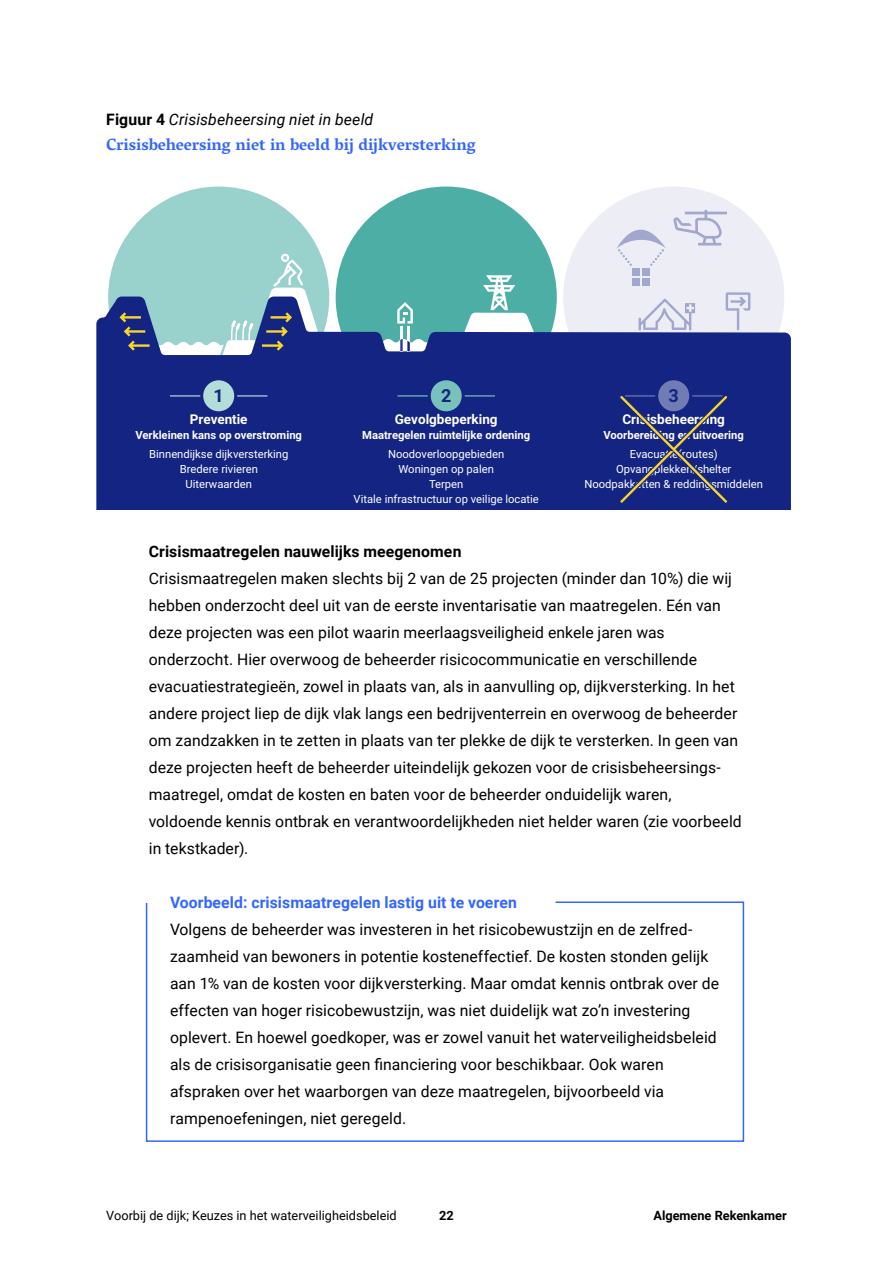
<style>
.page{position:relative;width:893px;height:1263px;background:#fff}
.page>*{position:absolute;margin:0;border:0;box-sizing:border-box;transform-origin:0 0}
.t1{font:18px "Roboto Bold 2";color:#142482}
.t2{font:700 16.5px "Vesper Libre";letter-spacing:-.005em;color:#36f}
.AR_02_Broodtekst{font:15.75px/27px "Roboto";letter-spacing:.005em;color:#000}
.AR_02_Kader_Broodtekst{font:15.75px/27px "Roboto";letter-spacing:.005em;color:#000}
.AR_02_Kader_Kop__h4{font:700 15.75px "Roboto";letter-spacing:.005em;color:#36f}
.AR_02_Tussenkop__h3{font:700 15.75px "Roboto";letter-spacing:.005em;color:#000}
.AR_02_Figuur_Kop_en_nr___H3{font:italic 15.75px "Roboto";letter-spacing:.005em;color:#000}
.t3{font:13.5px "Roboto Bold 2";color:#fff}
.t4{font:12.75px "Roboto";color:#000}
.t5{font:700 12.75px "Roboto";color:#000}
.t6{font:11.25px/19.5px "Roboto Bold 2";color:#fff;text-align:center}
.t7{font:11.25px/15px "Roboto Regular 3";color:#fff;text-align:center}
.s1{font-weight:700;font-style:normal}
.s2{font-family:"Roboto Regular 3"}
.s3{font-family:"Roboto Regular 2"}
</style>
<div class="page">
<svg style="left:145px;top:901px;width:600px;height:241px"></svg>
<div style="left:96px;top:295px;width:695px;height:214px;background:#142482"></div>
<svg style="left:108px;top:187px;width:221px;height:202px"></svg>
<hr style="left:170px;top:395px;width:97px;height:1px;background:#b3ddd8">
<div style="left:202px;top:379px;width:34px;height:34px;background:#b3ddd8;border-radius:50%"></div>
<div style="left:200px;top:377px;width:37px;height:37px;border:3px solid #142482;border-radius:50%"></div>
<hr style="left:397px;top:395px;width:98px;height:1px;background:#78c2bb">
<div style="left:429px;top:379px;width:34px;height:34px;background:#78c2bb;border-radius:50%"></div>
<div style="left:428px;top:377px;width:37px;height:37px;border:3px solid #142482;border-radius:50%"></div>
<div style="left:657px;top:379px;width:34px;height:34px;background:#727cb4;border-radius:50%"></div>
<div style="left:655px;top:377px;width:37px;height:37px;border:3px solid #142482;border-radius:50%"></div>
<svg style="left:618px;top:395px;width:111px;height:110px;background:#24317e"></svg>
<svg style="left:563px;top:187px;width:221px;height:202px;background:#afb4d4"></svg>
<svg style="left:336px;top:187px;width:221px;height:202px"></svg>
<h3 class="AR_02_Figuur_Kop_en_nr___H3" style="left:106px;top:108px;width:268px"><span class="s1">Figuur 4</span> Crisisbeheersing niet in beeld</h3>
<p class="t2" style="left:106px;top:133px;width:371px">Crisisbeheersing niet in beeld bij dijkversterking</p>
<p class="t1" style="left:214px;top:383px;width:12px">1</p>
<p class="t1" style="left:441px;top:383px;width:12px">2</p>
<p class="t1" style="left:669px;top:383px;width:12px">3</p>
<p class="t3" style="left:190px;top:410px;width:59px">Preventie</p>
<p class="t6" style="left:135px;top:425px;width:168px">Verkleinen kans op overstroming<br><span class="s2">Binnendijkse dijkversterking</span></p>
<p class="t7" style="left:180px;top:461px;width:80px">Bredere rivieren<br>Uiterwaarden</p>
<p class="t3" style="left:395px;top:410px;width:104px">Gevolgbeperking</p>
<p class="t6" style="left:362px;top:425px;width:169px">Maatregelen ruimtelijke ordening<br><span class="s2">Noodoverloopgebieden</span></p>
<p class="t7" style="left:354px;top:461px;width:187px">Woningen op palen<br>Terpen<br>Vitale infrastructuur op veilige locatie</p>
<p class="t3" style="left:622px;top:410px;width:104px">Crisisbeheersing</p>
<p class="t6" style="left:603px;top:425px;width:142px">Voorbereiding en uitvoering<br><span class="s2">Evacuatie(routes)</span></p>
<p class="t7" style="left:584px;top:461px;width:180px">Opvangplekken/shelter<br>Noodpakketten &amp; reddingsmiddelen</p>
<h3 class="AR_02_Tussenkop__h3" style="left:149px;top:540px;width:314px">Crisismaatregelen nauwelijks meegenomen</h3>
<p class="AR_02_Broodtekst" style="left:149px;top:564px;width:594px">Crisismaatregelen maken slechts bij 2 van de 25 projecten (minder dan 10%) die wij hebben onderzocht deel uit van de eerste inventarisatie van maatregelen. Eén van deze projecten was een pilot waarin meerlaagsveiligheid enkele jaren was onderzocht. Hier overwoog de beheerder risicocommunicatie en verschillende evacuatiestrategieën, zowel in plaats van, als in aanvulling op, dijkversterking. In het andere project liep de dijk vlak langs een bedrijventerrein en overwoog de beheerder om zandzakken in te zetten in plaats van ter plekke de dijk te versterken. In geen van deze projecten heeft de beheerder uiteindelijk gekozen voor de crisisbeheersings&shy;maatregel, omdat de kosten en baten voor de beheerder onduidelijk waren, voldoende kennis ontbrak en verantwoordelijkheden niet helder waren (zie voorbeeld in tekstkader).</p>
<h4 class="AR_02_Kader_Kop__h4" style="left:170px;top:891px;width:348px">Voorbeeld: crisismaatregelen lastig uit te voeren</h4>
<p class="AR_02_Kader_Broodtekst" style="left:170px;top:915px;width:551px">Volgens de beheerder was investeren in het risicobewustzijn en de zelfred&shy;zaamheid van bewoners in potentie kosteneffectief. De kosten stonden gelijk aan 1% van de kosten voor dijkversterking. Maar omdat kennis ontbrak over de <span class="s3">effecten van hoger risicobewustzijn, was niet duidelijk wat zo’n investering </span>oplevert. En hoewel goedkoper, was er zowel vanuit het waterveiligheidsbeleid <span class="s3">als de crisisorganisatie geen financiering voor beschikbaar. Ook waren </span>afspraken over het waarborgen van deze maatregelen, bijvoorbeeld via rampenoefeningen, niet geregeld.</p>
<p class="t4" style="left:106px;top:1207px;width:292px">Voorbij de dijk; Keuzes in het waterveiligheidsbeleid</p>
<p class="t5" style="left:439px;top:1207px;width:16px">22</p>
<p class="t5" style="left:653px;top:1207px;width:135px">Algemene Rekenkamer</p>
</div>
